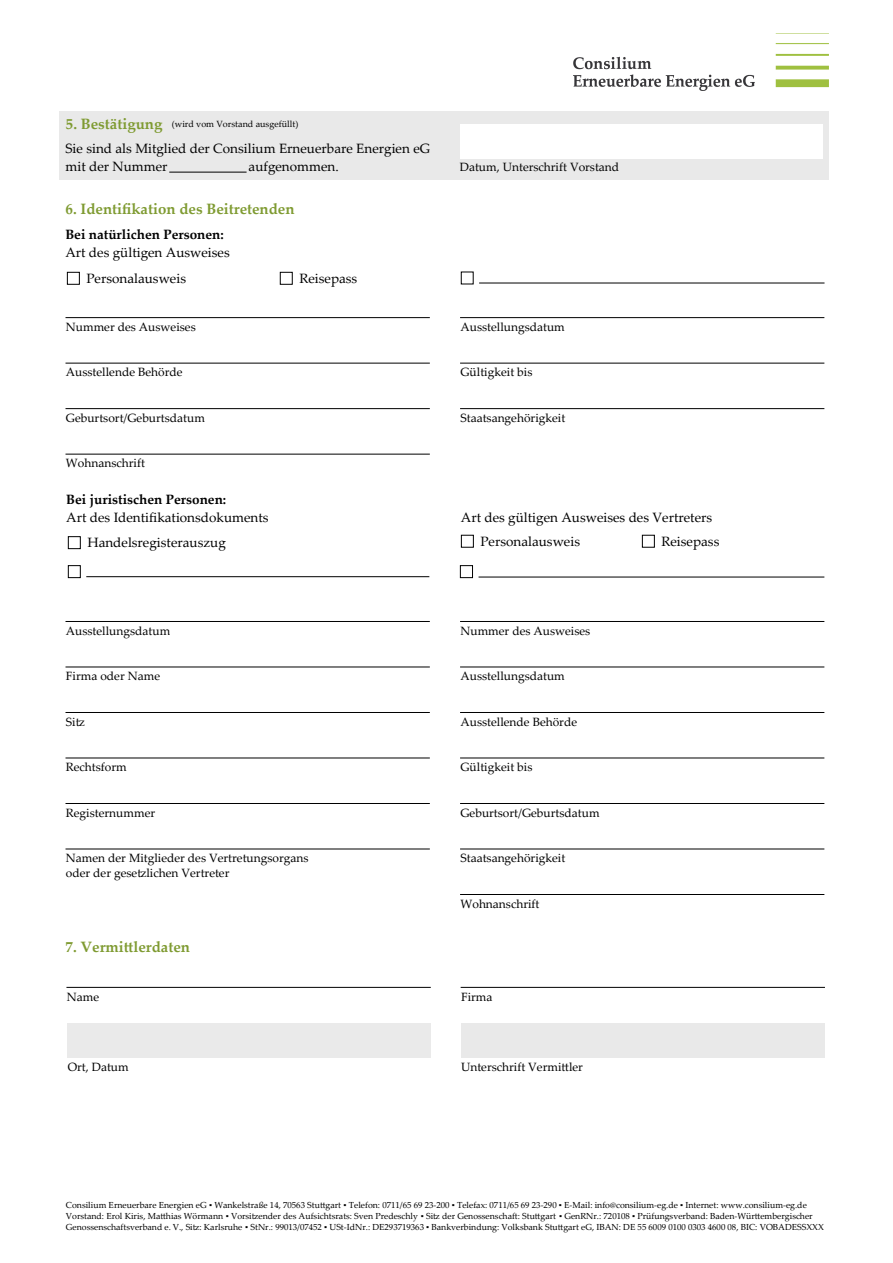
<style>
.page{position:relative;width:893px;height:1263px;background:#fff}
.page>*{position:absolute;margin:0;border:0;box-sizing:border-box;transform-origin:0 0}
.t1{font:700 15px "Palatino Linotype";color:#7f9b32}
.t2{font:13.5px/18px "Palatino Linotype";color:#000}
.t3{font:700 13.5px "Palatino Linotype";color:#000}
.t4{font:12px/14.4px "Palatino Linotype";color:#000}
.t5{font:9px "Palatino Linotype";color:#000}
.t6{font:8.7px/10.6px "Palatino Linotype";color:#000}
</style>
<div class="page">
<hr style="left:460px;top:408px;width:364px;height:1px;background:#000">
<div style="left:59px;top:112px;width:770px;height:68px;background:#e9e9e9"></div>
<hr style="left:169px;top:172px;width:78px;height:1px;background:#000">
<div style="left:460px;top:124px;width:363px;height:34px;background:#fff"></div>
<img style="left:574px;top:33px;width:255px;height:57px">
<hr style="left:460px;top:363px;width:364px;height:1px;background:#000">
<hr style="left:66px;top:454px;width:364px;height:1px;background:#000">
<hr style="left:66px;top:408px;width:364px;height:1px;background:#000">
<hr style="left:66px;top:363px;width:364px;height:1px;background:#000">
<hr style="left:66px;top:317px;width:364px;height:1px;background:#000">
<hr style="left:66px;top:758px;width:364px;height:1px;background:#000">
<hr style="left:66px;top:712px;width:364px;height:1px;background:#000">
<hr style="left:66px;top:803px;width:364px;height:1px;background:#000">
<hr style="left:66px;top:849px;width:364px;height:1px;background:#000">
<hr style="left:66px;top:667px;width:364px;height:1px;background:#000">
<hr style="left:66px;top:621px;width:364px;height:1px;background:#000">
<hr style="left:460px;top:758px;width:364px;height:1px;background:#000">
<hr style="left:460px;top:712px;width:364px;height:1px;background:#000">
<hr style="left:460px;top:803px;width:364px;height:1px;background:#000">
<hr style="left:460px;top:849px;width:364px;height:1px;background:#000">
<hr style="left:460px;top:894px;width:364px;height:1px;background:#000">
<hr style="left:460px;top:667px;width:364px;height:1px;background:#000">
<hr style="left:460px;top:621px;width:364px;height:1px;background:#000">
<hr style="left:460px;top:317px;width:364px;height:1px;background:#000">
<div style="left:67px;top:272px;width:13px;height:13px;background:#fff;border:1px solid #000"></div>
<div style="left:280px;top:272px;width:13px;height:13px;border:1px solid #000"></div>
<hr style="left:479px;top:283px;width:345px;height:1px;background:#000">
<div style="left:461px;top:535px;width:13px;height:13px;border:1px solid #000"></div>
<div style="left:642px;top:535px;width:13px;height:13px;border:1px solid #000"></div>
<div style="left:68px;top:536px;width:13px;height:13px;border:1px solid #000"></div>
<div style="left:68px;top:565px;width:13px;height:13px;border:1px solid #000"></div>
<hr style="left:86px;top:576px;width:343px;height:1px;background:#000">
<div style="left:460px;top:565px;width:13px;height:13px;border:1px solid #000"></div>
<hr style="left:479px;top:577px;width:345px;height:1px;background:#000">
<hr style="left:461px;top:987px;width:364px;height:1px;background:#000">
<hr style="left:66px;top:987px;width:365px;height:1px;background:#000">
<div style="left:461px;top:1024px;width:364px;height:34px;background:#e9e9e9"></div>
<div style="left:68px;top:1024px;width:363px;height:34px;background:#eaeaea"></div>
<h1 class="t1" style="left:66px;top:113px;width:98px">5. Bestätigung</h1>
<h2 class="t2" style="left:66px;top:139px;width:366px">Sie sind als Mitglied der Consilium Erneuerbare Energien eG mit der Nummer</h2>
<p class="t5" style="left:172px;top:118px;width:128px">(wird vom Vorstand ausgefüllt)</p>
<h2 class="t2" style="left:249px;top:157px;width:92px">aufgenommen.</h2>
<h1 class="t1" style="left:66px;top:199px;width:231px">6. Identifikation des Beitretenden</h1>
<h2 class="t2" style="left:65px;top:242px;width:166px">Art des gültigen Ausweises</h2>
<h2 class="t3" style="left:65px;top:225px;width:160px">Bei natürlichen Personen:</h2>
<h2 class="t2" style="left:86px;top:269px;width:101px">Personalausweis</h2>
<h2 class="t2" style="left:299px;top:269px;width:59px">Reisepass</h2>
<h3 class="t4" style="left:66px;top:319px;width:131px">Nummer des Ausweises</h3>
<h3 class="t4" style="left:66px;top:365px;width:118px">Ausstellende Behörde</h3>
<h3 class="t4" style="left:66px;top:410px;width:141px">Geburtsort/Geburtsdatum</h3>
<h3 class="t4" style="left:66px;top:456px;width:81px">Wohnanschrift</h3>
<h2 class="t3" style="left:66px;top:490px;width:161px">Bei juristischen Personen:</h2>
<h2 class="t2" style="left:87px;top:533px;width:140px">Handelsregisterauszug</h2>
<h2 class="t2" style="left:66px;top:507px;width:204px">Art des Identifikationsdokuments</h2>
<h3 class="t4" style="left:66px;top:623px;width:106px">Ausstellungsdatum</h3>
<h3 class="t4" style="left:66px;top:668px;width:96px">Firma oder Name</h3>
<h3 class="t4" style="left:66px;top:714px;width:20px">Sitz</h3>
<h3 class="t4" style="left:66px;top:759px;width:62px">Rechtsform</h3>
<h3 class="t4" style="left:66px;top:805px;width:91px">Registernummer</h3>
<h3 class="t4" style="left:66px;top:850px;width:244px">Namen der Mitglieder des Vertretungsorgans oder der gesetzlichen Vertreter</h3>
<h1 class="t1" style="left:66px;top:936px;width:126px">7. Vermittlerdaten</h1>
<h3 class="t4" style="left:460px;top:160px;width:161px">Datum, Unterschrift Vorstand</h3>
<h3 class="t4" style="left:460px;top:319px;width:106px">Ausstellungsdatum</h3>
<h3 class="t4" style="left:460px;top:365px;width:73px">Gültigkeit bis</h3>
<h3 class="t4" style="left:460px;top:410px;width:106px">Staatsangehörigkeit</h3>
<h2 class="t2" style="left:480px;top:504px;width:233px;line-height:24.2px;text-indent:-20px">Art des gültigen Ausweises des Vertreters<br>Personalausweis</h2>
<h2 class="t2" style="left:661px;top:532px;width:59px">Reisepass</h2>
<h3 class="t4" style="left:460px;top:623px;width:131px">Nummer des Ausweises</h3>
<h3 class="t4" style="left:460px;top:668px;width:106px">Ausstellungsdatum</h3>
<h3 class="t4" style="left:460px;top:714px;width:118px">Ausstellende Behörde</h3>
<h3 class="t4" style="left:460px;top:759px;width:73px">Gültigkeit bis</h3>
<h3 class="t4" style="left:460px;top:805px;width:141px">Geburtsort/Geburtsdatum</h3>
<h3 class="t4" style="left:460px;top:850px;width:106px">Staatsangehörigkeit</h3>
<h3 class="t4" style="left:460px;top:896px;width:81px">Wohnanschrift</h3>
<h3 class="t4" style="left:67px;top:989px;width:34px">Name</h3>
<h3 class="t4" style="left:461px;top:989px;width:33px">Firma</h3>
<h3 class="t4" style="left:68px;top:1059px;width:63px">Ort, Datum</h3>
<h3 class="t4" style="left:461px;top:1059px;width:123px">Unterschrift Vermittler</h3>
<p class="t6" style="left:66px;top:1199px;width:760px">Consilium Erneuerbare Energien eG ▪ Wankelstraße 14, 70563 Stuttgart ▪ Telefon: 0711/65 69 23-200 ▪ Telefax: 0711/65 69 23-290 ▪ E-Mail: info@consilium-eg.de ▪ Internet: www.consilium-eg.de<br>Vorstand: Erol Kiris, Matthias Wörmann ▪ Vorsitzender des Aufsichtsrats: Sven Predeschly ▪ Sitz der Genossenschaft: Stuttgart ▪ GenRNr.: 720108 ▪ Prüfungsverband: Baden-Württembergischer<br>Genossenschaftsverband e. V., Sitz: Karlsruhe ▪ StNr.: 99013/07452 ▪ USt-IdNr.: DE293719363 ▪ Bankverbindung: Volksbank Stuttgart eG, IBAN: DE 55 6009 0100 0303 4600 08, BIC: VOBADESSXXX</p>
</div>
